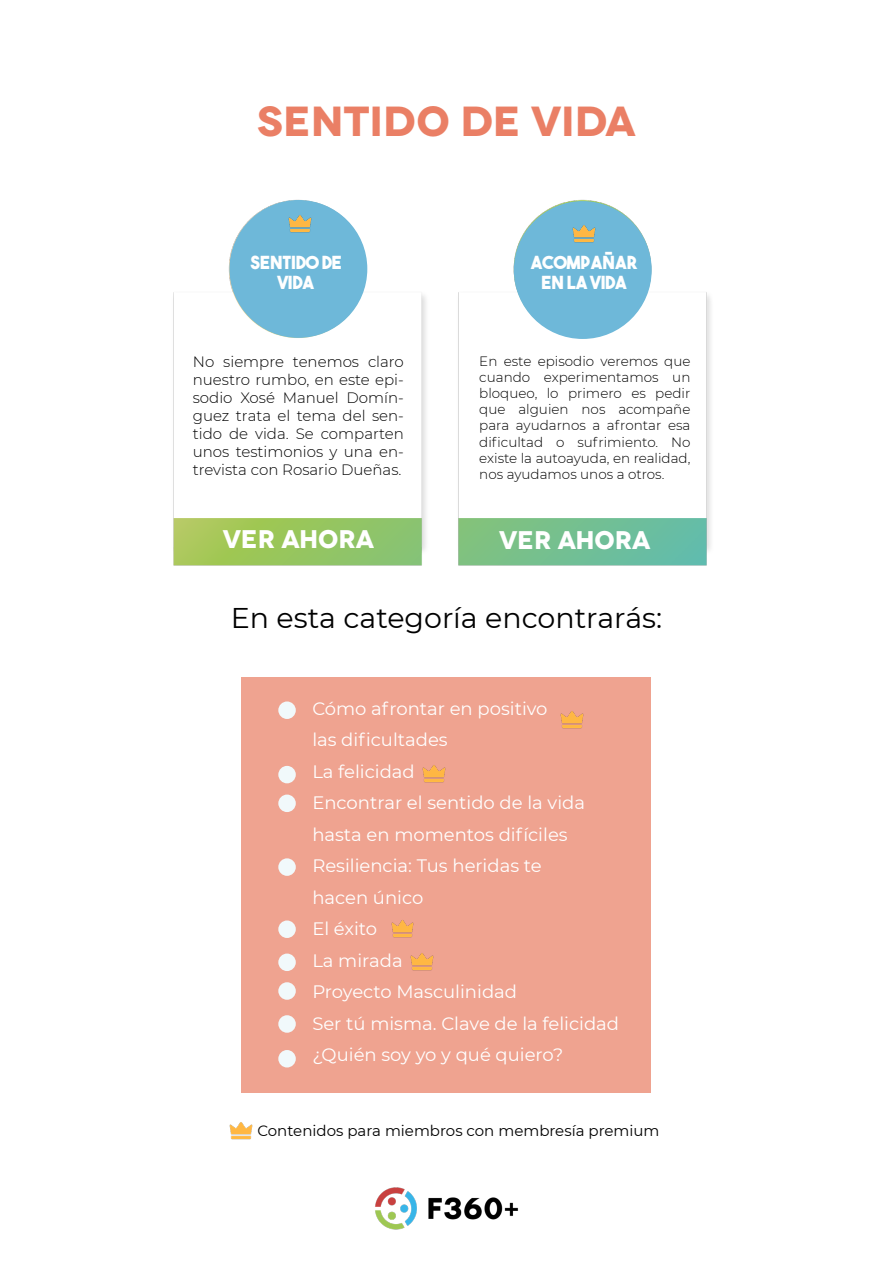
<style>
.page{position:relative;width:893px;height:1263px;background:#fff}
.page>*{position:absolute;margin:0;border:0;box-sizing:border-box;transform-origin:0 0}
.t1{font:700 42px "Novecentowide";color:#ea7f65}
.t2{font:28.5px "Montserrat";color:#000}
.t3{font:700 25.5px "Novecentowide";letter-spacing:-.01em;color:#fff}
.t4{font:18px/31.5px "Montserrat";color:#fff}
.t5{font:18px/19.5px "The Bold Font";color:#fff;text-align:center}
.t6{font:300 15px/18px "Montserrat";color:#000;text-align:justify}
.t7{font:15px "Montserrat";color:#000}
.t8{font:300 13.5px/16.2px "Montserrat";color:#000;text-align:justify}
</style>
<div class="page">
<img style="left:375px;top:1187px;width:144px;height:43px">
<div style="left:242px;top:678px;width:409px;height:415px;background:#efa390"></div>
<div style="left:278px;top:701px;width:18px;height:18px;background:#f1f9fb;border-radius:50%"></div>
<div style="left:278px;top:766px;width:18px;height:17px;background:#f1f9fb;border-radius:50%"></div>
<div style="left:278px;top:794px;width:18px;height:18px;background:#f1f9fb;border-radius:50%"></div>
<div style="left:278px;top:858px;width:18px;height:18px;background:#f1f9fb;border-radius:50%"></div>
<div style="left:278px;top:920px;width:18px;height:18px;background:#f1f9fb;border-radius:50%"></div>
<div style="left:278px;top:953px;width:18px;height:18px;background:#f1f9fb;border-radius:50%"></div>
<div style="left:278px;top:982px;width:18px;height:18px;background:#f1f9fb;border-radius:50%"></div>
<div style="left:278px;top:1015px;width:18px;height:18px;background:#f1f9fb;border-radius:50%"></div>
<img style="left:229px;top:1122px;width:23px;height:18px">
<img style="left:560px;top:711px;width:23px;height:18px">
<img style="left:423px;top:765px;width:22px;height:18px">
<img style="left:391px;top:920px;width:23px;height:18px">
<img style="left:410px;top:953px;width:23px;height:18px">
<img style="left:173px;top:199px;width:538px;height:367px">
<div style="left:514px;top:201px;width:138px;height:138px;background:#6eb8d9;border-radius:50%"></div>
<div style="left:229px;top:200px;width:138px;height:138px;background:#6eb8d9;border-radius:50%"></div>
<img style="left:289px;top:215px;width:23px;height:18px">
<img style="left:573px;top:225px;width:23px;height:18px">
<div style="left:278px;top:1050px;width:18px;height:17px;background:#f1f9fb;border-radius:50%"></div>
<h1 class="t1" style="left:257px;top:95px;width:380px">SENTIDO DE VIDA</h1>
<p class="t5" style="left:250px;top:253px;width:93px">SENTIDO DE<br>VIDA</p>
<p class="t5" style="left:531px;top:253px;width:108px">ACOMPAÑAR<br>EN LA VIDA</p>
<p class="t6" style="left:193px;top:352px;width:213px">No siempre tenemos claro nuestro rumbo, en este epi&shy;sodio Xosé Manuel Domín&shy;guez trata el tema del sen&shy;tido de vida. Se comparten unos testimonios y una en&shy;trevista con Rosario Dueñas.</p>
<p class="t8" style="left:479px;top:352px;width:213px">En este episodio veremos que cuando experimentamos un bloqueo, lo primero es pedir que alguien nos acompañe para ayudarnos a afrontar esa dificultad o sufrimiento. No existe la autoayuda, en realidad, nos ayudamos unos a otros.</p>
<h3 class="t3" style="left:223px;top:523px;width:153px">VER AHORA</h3>
<h3 class="t3" style="left:499px;top:524px;width:153px">VER AHORA</h3>
<h2 class="t2" style="left:231px;top:598px;width:433px">En esta categoría encontrarás:</h2>
<p class="t4" style="left:312px;top:692px;width:308px">Cómo afrontar en positivo<br>las dificultades<br>La felicidad<br>Encontrar el sentido de la vida hasta en momentos difíciles<br>Resiliencia: Tus heridas te<br>hacen único<br>El éxito<br>La mirada<br>Proyecto Masculinidad<br>Ser tú misma. Clave de la felicidad ¿Quién soy yo y qué quiero?</p>
<p class="t7" style="left:257px;top:1120px;width:404px">Contenidos para miembros con membresía premium</p>
</div>
